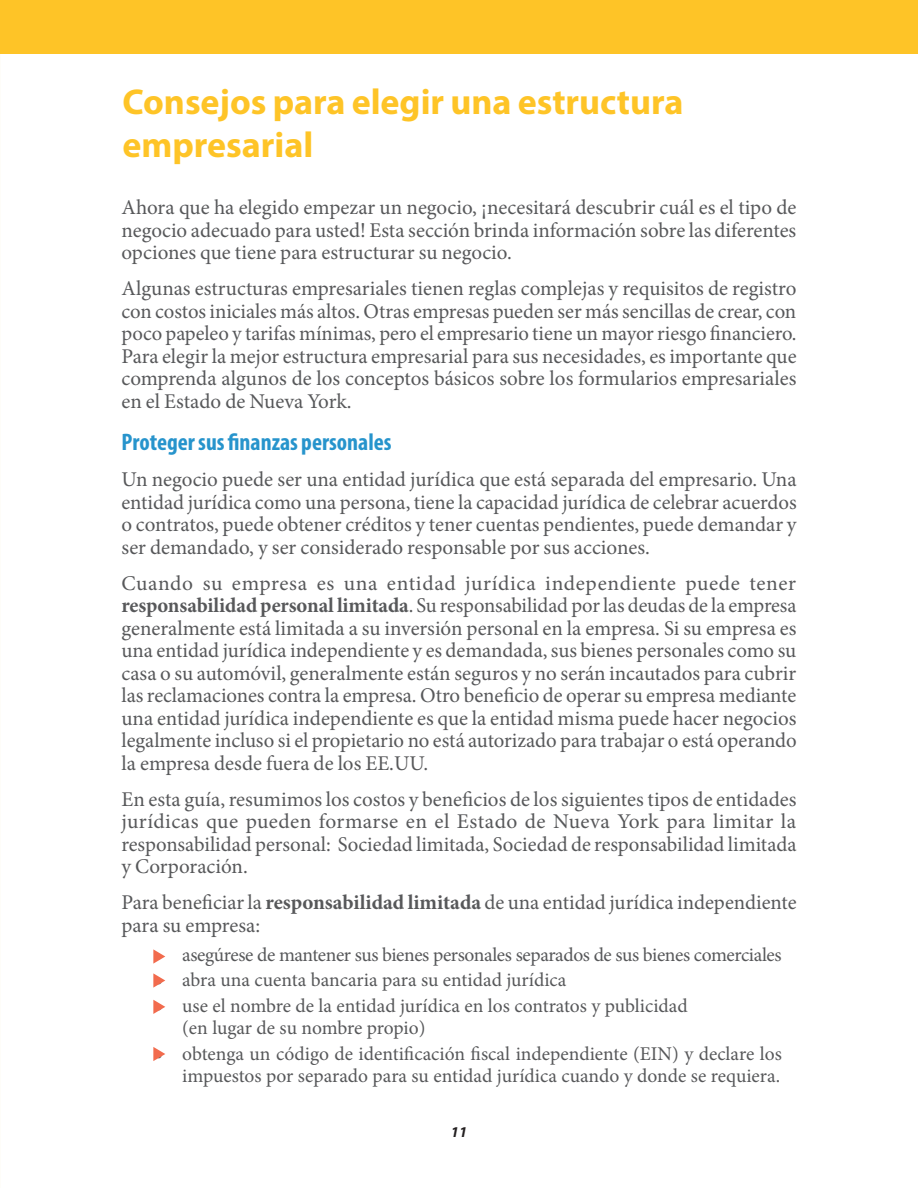
<style>
.page{position:relative;width:918px;height:1188px;background:#fff}
.page>*{position:absolute;margin:0;border:0;box-sizing:border-box;transform-origin:0 0}
.Heading_1{font:700 36px/43.2px "Myriad Pro";color:#fec427}
.t1{font:700 condensed 24px "Myriad Pro";color:#2794cc}
.t2{font:21px/22.5px "Minion Pro";color:#57585a;text-align:justify}
.t3{font:19.5px/22.5px "Minion Pro";letter-spacing:-.005em;color:#57585a}
.t4{font:italic 700 15px "Myriad Pro";color:#231f20}
.s1{font-weight:700}
</style>
<div class="page">
<div style="left:0;top:0;width:918px;height:54px;background:#fec427"></div>
<svg style="left:153px;top:949px;width:12px;height:15px"></svg>
<svg style="left:153px;top:973px;width:12px;height:15px"></svg>
<svg style="left:153px;top:1000px;width:12px;height:14px"></svg>
<svg style="left:153px;top:1047px;width:12px;height:14px"></svg>
<p class="Heading_1" style="left:122px;top:79px;width:563px">Consejos para elegir una estructura empresarial</p>
<p class="t2" style="left:122px;top:196px;width:677px">Ahora que ha elegido empezar un negocio, ¡necesitará descubrir cuál es el tipo de negocio adecuado para usted! Esta sección brinda información sobre las diferentes opciones que tiene para estructurar su negocio.</p>
<p class="t2" style="left:122px;top:277px;width:677px">Algunas estructuras empresariales tienen reglas complejas y requisitos de registro con costos iniciales más altos. Otras empresas pueden ser más sencillas de crear, con poco papeleo y tarifas mínimas, pero el empresario tiene un mayor riesgo financiero.<br>Para elegir la mejor estructura empresarial para sus necesidades, es importante que comprenda algunos de los conceptos básicos sobre los formularios empresariales en el Estado de Nueva York.</p>
<p class="t1" style="left:122px;top:427px;width:272px">Proteger sus finanzas personales</p>
<p class="t2" style="left:122px;top:468px;width:677px">Un negocio puede ser una entidad jurídica que está separada del empresario. Una entidad jurídica como una persona, tiene la capacidad jurídica de celebrar acuerdos o contratos, puede obtener créditos y tener cuentas pendientes, puede demandar y ser demandado, y ser considerado responsable por sus acciones.</p>
<p class="t2" style="left:122px;top:572px;width:677px">Cuando su empresa es una entidad jurídica independiente puede tener <span class="s1">responsabilidad personal limitada</span>. Su responsabilidad por las deudas de la empresa generalmente está limitada a su inversión personal en la empresa. Si su empresa es una entidad jurídica independiente y es demandada, sus bienes personales como su casa o su automóvil, generalmente están seguros y no serán incautados para cubrir las reclamaciones contra la empresa. Otro beneficio de operar su empresa mediante una entidad jurídica independiente es que la entidad misma puede hacer negocios legalmente incluso si el propietario no está autorizado para trabajar o está operando la empresa desde fuera de los EE.UU.</p>
<p class="t2" style="left:122px;top:788px;width:677px">En esta guía, resumimos los costos y beneficios de los siguientes tipos de entidades jurídicas que pueden formarse en el Estado de Nueva York para limitar la responsabilidad personal: Sociedad limitada, Sociedad de responsabilidad limitada y Corporación.</p>
<p class="t2" style="left:122px;top:891px;width:677px">Para beneficiar la <span class="s1">responsabilidad limitada</span> de una entidad jurídica independiente para su empresa:</p>
<p class="t3" style="left:155px;top:943px;width:628px">• asegúrese de mantener sus bienes personales separados de sus bienes comerciales</p>
<p class="t3" style="left:155px;top:969px;width:413px">• abra una cuenta bancaria para su entidad jurídica</p>
<p class="t3" style="left:182px;top:994px;width:507px;text-indent:-27px">• use el nombre de la entidad jurídica en los contratos y publicidad (en lugar de su nombre propio)</p>
<p class="t3" style="left:155px;top:1042px;width:628px;text-align:right">• obtenga un código de identificación fiscal independiente (EIN) y declare los impuestos por separado para su entidad jurídica cuando y donde se requiera.</p>
<p class="t4" style="left:451px;top:1122px;width:18px">11</p>
</div>
